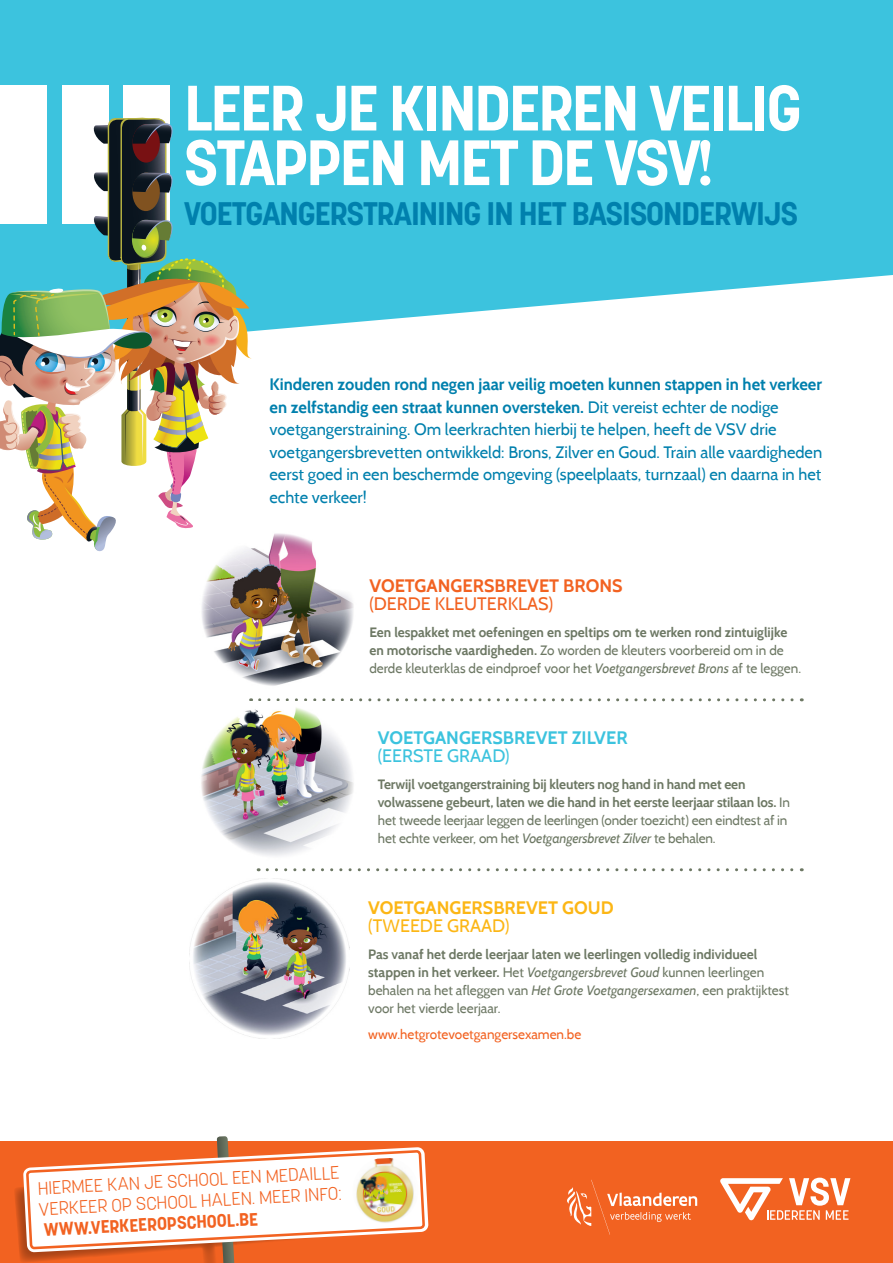
<style>
.page{position:relative;width:893px;height:1263px;background:#fff}
.page>*{position:absolute;margin:0;border:0;box-sizing:border-box;transform-origin:0 0}
.t1{font:700 63.45px "Korolev";letter-spacing:-.03em;color:#fff}
.t2{font:700 32.4px "Korolev";letter-spacing:-.03em;color:#0080ad}
.t3{font:300 18px/21px "Korolev";color:#f26221}
.t4{font:700 18px/18px "Cabin";color:#f26221}
.t5{font:700 18px/18px "Cabin";color:#3cc3de}
.t6{font:700 18px/18px "Cabin";color:#fcb615}
.t7{font:700 18px "Korolev";color:#f26221}
.t8{font:16.5px/22.5px "Cabin";color:#0080ad}
.t9{font:700 13.5px/18px "Cabin";letter-spacing:-.01em;color:#6d7864}
.t10{font:13.5px "Cabin";color:#f26221}
.s1{font-weight:700}
.s2{font-weight:400}
.s3{font-weight:400;font-style:italic}
</style>
<div class="page">
<div style="left:0;top:1142px;width:893px;height:121px;background:#f26221"></div>
<svg style="left:260px;top:698px;width:542px;height:3px"></svg>
<svg style="left:432px;top:868px;width:370px;height:3px"></svg>
<svg style="left:0;top:0;width:893px;height:330px;background:#4ac7e0"></svg>
<div style="left:123px;top:85px;width:47px;height:139px;background:#fff"></div>
<div style="left:62px;top:85px;width:47px;height:139px;background:#fff"></div>
<div style="left:0;top:85px;width:46px;height:139px;background:#fff"></div>
<svg style="left:720px;top:1178px;width:130px;height:42px"></svg>
<svg style="left:567px;top:1180px;width:130px;height:55px"></svg>
<svg style="left:0;top:117px;width:264px;height:434px"></svg>
<img style="left:197px;top:529px;width:157px;height:157px">
<img style="left:201px;top:707px;width:153px;height:149px">
<svg style="left:189px;top:868px;width:243px;height:362px"></svg>
<svg style="left:14px;top:1136px;width:412px;height:127px"></svg>
<img style="left:352px;top:1158px;width:67px;height:66px">
<p class="t1" style="left:184px;top:68px;width:619px">LEER JE KINDEREN VEILIG</p>
<p class="t1" style="left:184px;top:123px;width:532px">STAPPEN MET DE VSV!</p>
<p class="t2" style="left:184px;top:193px;width:615px">VOETGANGERSTRAINING IN HET BASISONDERWIJS</p>
<p class="t8" style="left:270px;top:373px;width:554px"><span class="s1">Kinderen zouden rond negen jaar veilig moeten kunnen stappen in het verkeer en zelfstandig een straat kunnen oversteken.</span> Dit vereist echter de nodige voetgangerstraining. Om leerkrachten hierbij te helpen, heeft de VSV drie voetgangersbrevetten ontwikkeld: Brons, Zilver en Goud. Train alle vaardigheden eerst goed in een beschermde omgeving (speelplaats, turnzaal) en daarna in het echte verkeer!</p>
<p class="t4" style="left:369px;top:577px;width:255px">VOETGANGERSBREVET BRONS <span class="s2">(DERDE KLEUTERKLAS)</span></p>
<p class="t9" style="left:369px;top:623px;width:433px">Een lespakket met oefeningen en speltips om te werken rond zintuiglijke en motorische vaardigheden. <span class="s2">Zo worden de kleuters voorbereid om in de derde kleuterklas de eindproef voor het</span> <span class="s3">Voetgangersbrevet Brons</span> <span class="s2">af te leggen.</span></p>
<p class="t5" style="left:378px;top:729px;width:251px">VOETGANGERSBREVET ZILVER <span class="s2">(EERSTE GRAAD)</span></p>
<p class="t9" style="left:378px;top:775px;width:414px">Terwijl voetgangerstraining bij kleuters nog hand in hand met een volwassene gebeurt, laten we die hand in het eerste leerjaar stilaan los. <span class="s2">In het tweede leerjaar leggen de leerlingen (onder toezicht) een eindtest af in het echte verkeer, om het</span> <span class="s3">Voetgangersbrevet Zilver</span> <span class="s2">te behalen.</span></p>
<p class="t6" style="left:368px;top:899px;width:247px">VOETGANGERSBREVET GOUD <span class="s2">(TWEEDE GRAAD)</span></p>
<p class="t9" style="left:368px;top:945px;width:422px">Pas vanaf het derde leerjaar laten we leerlingen volledig individueel stappen in het verkeer. <span class="s2">Het</span> <span class="s3">Voetgangersbrevet Goud</span> <span class="s2">kunnen leerlingen behalen na het afleggen van</span> <span class="s3">Het Grote Voetgangersexamen</span><span class="s2">, een praktijktest voor het vierde leerjaar.</span></p>
<p class="t10" style="left:368px;top:1026px;width:215px">www.hetgrotevoetgangersexamen.be</p>
<p class="t3" style="left:37px;top:1178px;width:305px;rotate:-3deg">HIERMEE KAN JE SCHOOL EEN MEDAILLE<br>VERKEER OP SCHOOL HALEN. MEER INFO:</p>
<p class="t7" style="left:43px;top:1218px;width:216px;rotate:-3deg">WWW.VERKEEROPSCHOOL.BE</p>
</div>
